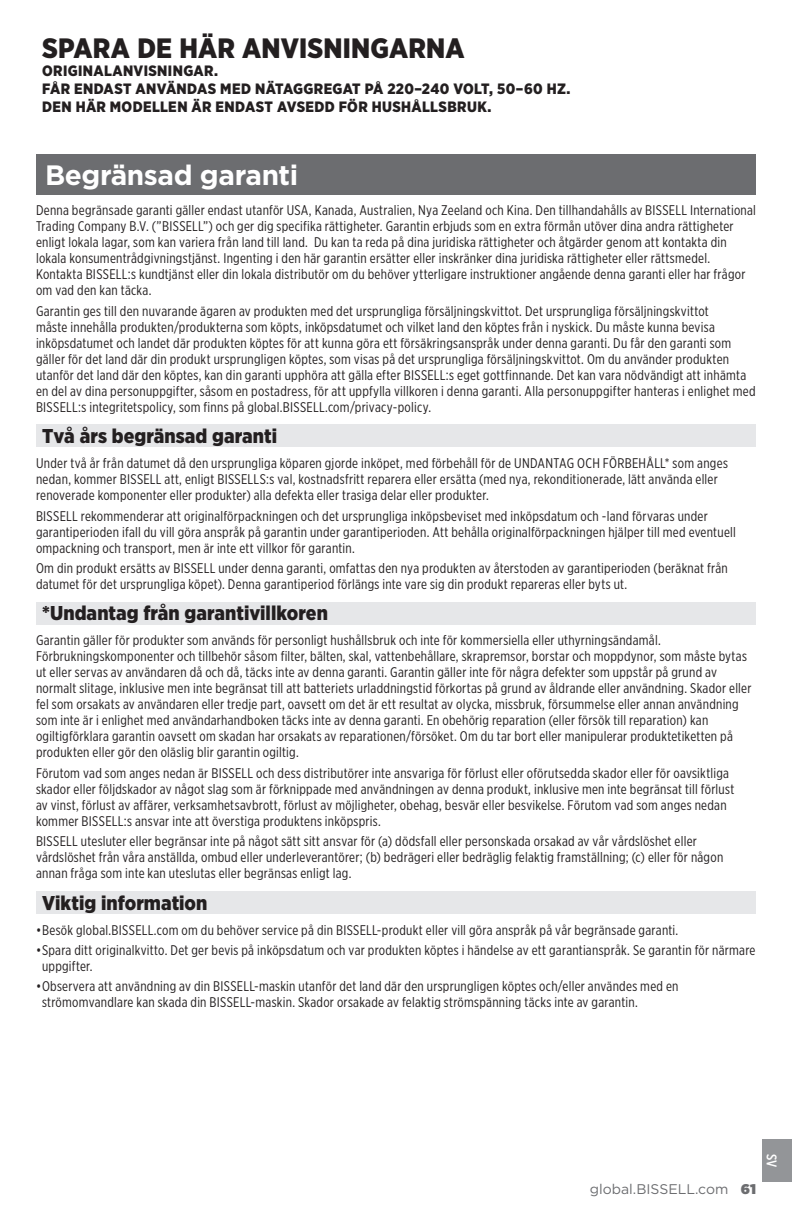
<style>
.page{position:relative;width:792px;height:1224px;background:#fff}
.page>*{position:absolute;margin:0;border:0;box-sizing:border-box;transform-origin:0 0}
._3_5mm{font:900 28px "Gotham Narrow";letter-spacing:.005em;color:#231f20}
.Headine_Boxed{font:700 28px "Gotham";letter-spacing:-.015em;color:#fff}
.t1{font:900 20px "Gotham Narrow";color:#231f20}
._1_6mm{font:900 15px/18px "Gotham Narrow";letter-spacing:.02em;color:#231f20}
.Warranty_Body{font:14px/16px "Gotham X Narrow";letter-spacing:.02em;color:#231f20}
.t2{font:14px "Gotham";color:#6c6d70}
.t3{font:500 14px "Gotham X Narrow";color:#fff}
.s1{font-weight:900}
</style>
<div class="page">
<div style="left:36px;top:154px;width:720px;height:40px;background:#6c6d70"></div>
<div style="left:36px;top:424px;width:720px;height:23px;background:#e6e7e9"></div>
<div style="left:36px;top:602px;width:720px;height:22px;background:#e6e7e9"></div>
<div style="left:36px;top:891px;width:720px;height:23px;background:#e6e7e9"></div>
<div style="left:762px;top:1140px;width:30px;height:42px;background:#939598"></div>
<p class="_3_5mm" style="left:42px;top:30px;width:424px">SPARA DE HÄR ANVISNINGARNA</p>
<p class="_1_6mm" style="left:42px;top:62px;width:530px">ORIGINALANVISNINGAR.<br>FÅR ENDAST ANVÄNDAS MED NÄTAGGREGAT PÅ 220–240 VOLT, 50–60 HZ.</p>
<p class="_1_6mm" style="left:42px;top:98px;width:451px">DEN HÄR MODELLEN ÄR ENDAST AVSEDD FÖR HUSHÅLLSBRUK.</p>
<p class="Headine_Boxed" style="left:45px;top:157px;width:255px">Begränsad garanti</p>
<p class="Warranty_Body" style="left:36px;top:202px;width:722px">Denna begränsade garanti gäller endast utanför USA, Kanada, Australien, Nya Zeeland och Kina. Den tillhandahålls av BISSELL International Trading Company B.V. (”BISSELL”) och ger dig specifika rättigheter. Garantin erbjuds som en extra förmån utöver dina andra rättigheter enligt lokala lagar, som kan variera från land till land. Du kan ta reda på dina juridiska rättigheter och åtgärder genom att kontakta din lokala konsumentrådgivningstjänst. Ingenting i den här garantin ersätter eller inskränker dina juridiska rättigheter eller rättsmedel.<br>Kontakta BISSELL:s kundtjänst eller din lokala distributör om du behöver ytterligare instruktioner angående denna garanti eller har frågor om vad den kan täcka.</p>
<p class="Warranty_Body" style="left:36px;top:303px;width:721px">Garantin ges till den nuvarande ägaren av produkten med det ursprungliga försäljningskvittot. Det ursprungliga försäljningskvittot<br>måste innehålla produkten/produkterna som köpts, inköpsdatumet och vilket land den köptes från i nyskick. Du måste kunna bevisa inköpsdatumet och landet där produkten köptes för att kunna göra ett försäkringsanspråk under denna garanti. Du får den garanti som gäller för det land där din produkt ursprungligen köptes, som visas på det ursprungliga försäljningskvittot. Om du använder produkten utanför det land där den köptes, kan din garanti upphöra att gälla efter BISSELL:s eget gottfinnande. Det kan vara nödvändigt att inhämta en del av dina personuppgifter, såsom en postadress, för att uppfylla villkoren i denna garanti. Alla personuppgifter hanteras i enlighet med BISSELL:s integritetspolicy, som finns på global.BISSELL.com/privacy-policy.</p>
<h1 class="t1" style="left:42px;top:423px;width:237px">Två års begränsad garanti</h1>
<p class="Warranty_Body" style="left:36px;top:455px;width:693px">Under två år från datumet då den ursprungliga köparen gjorde inköpet, med förbehåll för de UNDANTAG OCH FÖRBEHÅLL* som anges nedan, kommer BISSELL att, enligt BISSELLS:s val, kostnadsfritt reparera eller ersätta (med nya, rekonditionerade, lätt använda eller renoverade komponenter eller produkter) alla defekta eller trasiga delar eller produkter.</p>
<p class="Warranty_Body" style="left:36px;top:507px;width:701px">BISSELL rekommenderar att originalförpackningen och det ursprungliga inköpsbeviset med inköpsdatum och -land förvaras under garantiperioden ifall du vill göra anspråk på garantin under garantiperioden. Att behålla originalförpackningen hjälper till med eventuell ompackning och transport, men är inte ett villkor för garantin.</p>
<p class="Warranty_Body" style="left:36px;top:560px;width:693px">Om din produkt ersätts av BISSELL under denna garanti, omfattas den nya produkten av återstoden av garantiperioden (beräknat från datumet för det ursprungliga köpet). Denna garantiperiod förlängs inte vare sig din produkt repareras eller byts ut.</p>
<h1 class="t1" style="left:42px;top:600px;width:287px">*Undantag från garantivillkoren</h1>
<p class="Warranty_Body" style="left:36px;top:632px;width:717px">Garantin gäller för produkter som används för personligt hushållsbruk och inte för kommersiella eller uthyrningsändamål.<br>Förbrukningskomponenter och tillbehör såsom filter, bälten, skal, vattenbehållare, skrapremsor, borstar och moppdynor, som måste bytas ut eller servas av användaren då och då, täcks inte av denna garanti. Garantin gäller inte för några defekter som uppstår på grund av normalt slitage, inklusive men inte begränsat till att batteriets urladdningstid förkortas på grund av åldrande eller användning. Skador eller fel som orsakats av användaren eller tredje part, oavsett om det är ett resultat av olycka, missbruk, försummelse eller annan användning som inte är i enlighet med användarhandboken täcks inte av denna garanti. En obehörig reparation (eller försök till reparation) kan ogiltigförklara garantin oavsett om skadan har orsakats av reparationen/försöket. Om du tar bort eller manipulerar produktetiketten på produkten eller gör den oläslig blir garantin ogiltig.</p>
<p class="Warranty_Body" style="left:36px;top:765px;width:700px">Förutom vad som anges nedan är BISSELL och dess distributörer inte ansvariga för förlust eller oförutsedda skador eller för oavsiktliga skador eller följdskador av något slag som är förknippade med användningen av denna produkt, inklusive men inte begränsat till förlust av vinst, förlust av affärer, verksamhetsavbrott, förlust av möjligheter, obehag, besvär eller besvikelse. Förutom vad som anges nedan kommer BISSELL:s ansvar inte att överstiga produktens inköpspris.</p>
<p class="Warranty_Body" style="left:36px;top:833px;width:689px">BISSELL utesluter eller begränsar inte på något sätt sitt ansvar för (a) dödsfall eller personskada orsakad av vår vårdslöshet eller vårdslöshet från våra anställda, ombud eller underleverantörer; (b) bedrägeri eller bedräglig felaktig framställning; (c) eller för någon annan fråga som inte kan uteslutas eller begränsas enligt lag.</p>
<h1 class="t1" style="left:42px;top:889px;width:167px">Viktig information</h1>
<p class="Warranty_Body" style="left:36px;top:921px;width:644px">•Besök global.BISSELL.com om du behöver service på din BISSELL-produkt eller vill göra anspråk på vår begränsade garanti.</p>
<p class="Warranty_Body" style="left:42px;top:942px;width:715px;text-indent:-6px">•Spara ditt originalkvitto. Det ger bevis på inköpsdatum och var produkten köptes i händelse av ett garantianspråk. Se garantin för närmare uppgifter.</p>
<p class="Warranty_Body" style="left:42px;top:978px;width:638px;text-indent:-6px">•Observera att användning av din BISSELL-maskin utanför det land där den ursprungligen köptes och/eller användes med en strömomvandlare kan skada din BISSELL-maskin. Skador orsakade av felaktig strömspänning täcks inte av garantin.</p>
<p class="t2" style="left:590px;top:1180px;width:168px">global.BISSELL.com <span class="s1">61</span></p>
<p class="t3" style="left:780px;top:1154px;width:15px;rotate:90deg">SV</p>
</div>
